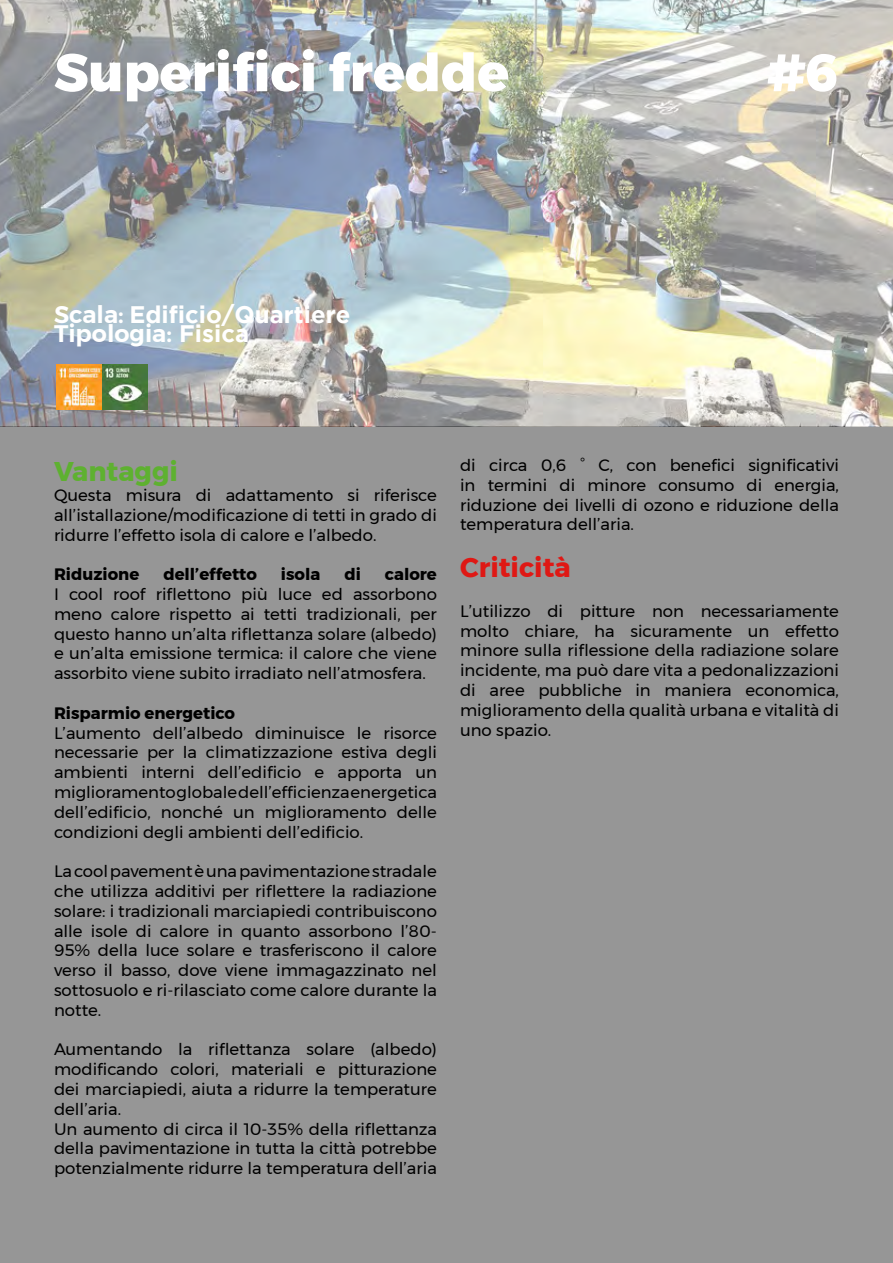
<style>
.page{position:relative;width:893px;height:1263px;background:#fff}
.page>*{position:absolute;margin:0;border:0;box-sizing:border-box;transform-origin:0 0}
.t1{font:800 52.5px "Montserrat";color:#fff}
.t2{font:700 27px "Montserrat";color:#df1814}
.t3{font:700 27px "Montserrat";color:#5eb130}
.t4{font:700 23.85px "Gotham";color:#fff}
.t5{font:600 23.85px "Montserrat";color:#fff}
.t6{font:16.5px/19.8px "Montserrat";color:#000;text-align:justify}
.t7{font:700 16.5px "Montserrat";color:#000}
.s1{font-family:"Montserrat";font-weight:600}
.s2{font-family:"Gotham";font-weight:700}
</style>
<div class="page">
<div style="left:0;top:427px;width:893px;height:836px;background:#969696"></div>
<img style="left:0;top:0;width:893px;height:427px">
<img style="left:56px;top:365px;width:45px;height:44px">
<img style="left:103px;top:365px;width:44px;height:44px">
<h1 class="t1" style="left:54px;top:30px;width:457px">Superifici fredde</h1>
<h3 class="t4" style="left:54px;top:300px;width:298px"><span class="s1">Scala:</span> Edificio/Quartiere</h3>
<h3 class="t5" style="left:54px;top:315px;width:197px">Tipologia: <span class="s2">Fisica</span></h3>
<h1 class="t1" style="left:767px;top:30px;width:73px">#6</h1>
<h2 class="t3" style="left:54px;top:450px;width:126px">Vantaggi</h2>
<p class="t6" style="left:54px;top:485px;width:384px">Questa misura di adattamento si riferisce all’istallazione/modificazione di tetti in grado di ridurre l’effetto isola di calore e l’albedo.</p>
<p class="t7" style="left:54px;top:561px;width:87px">Riduzione</p>
<p class="t7" style="left:163px;top:561px;width:95px">dell’effetto</p>
<p class="t7" style="left:281px;top:561px;width:41px">isola</p>
<p class="t7" style="left:344px;top:561px;width:18px">di</p>
<p class="t7" style="left:385px;top:561px;width:53px">calore</p>
<p class="t6" style="left:54px;top:584px;width:384px">I cool roof riflettono più luce ed assorbono meno calore rispetto ai tetti tradizionali, per questo hanno un’alta riflettanza solare (albedo) e un’alta emissione termica: il calore che viene assorbito viene subito irradiato nell’atmosfera.</p>
<p class="t7" style="left:54px;top:700px;width:183px">Risparmio energetico</p>
<p class="t6" style="left:54px;top:723px;width:384px">L’aumento dell’albedo diminuisce le risorce necessarie per la climatizzazione estiva degli ambienti interni dell’edificio e apporta un miglioramento globale dell’efficienza energetica dell’edificio, nonché un miglioramento delle condizioni degli ambienti dell’edificio.</p>
<p class="t6" style="left:54px;top:861px;width:384px">La cool pavement è una pavimentazione stradale che utilizza additivi per riflettere la radiazione solare: i tradizionali marciapiedi contribuiscono alle isole di calore in quanto assorbono l’80- 95% della luce solare e trasferiscono il calore verso il basso, dove viene immagazzinato nel sottosuolo e ri-rilasciato come calore durante la notte.</p>
<p class="t6" style="left:54px;top:1039px;width:384px;text-align:left">Aumentando la riflettanza solare (albedo) modificando colori, materiali e pitturazione dei marciapiedi, aiuta a ridurre la temperature dell’aria.<br>Un aumento di circa il 10-35% della riflettanza della pavimentazione in tutta la città potrebbe potenzialmente ridurre la temperatura dell’aria</p>
<p class="t6" style="left:460px;top:455px;width:380px">di circa 0,6 ° C, con benefici significativi in termini di minore consumo di energia, riduzione dei livelli di ozono e riduzione della temperatura dell’aria.</p>
<h2 class="t2" style="left:460px;top:546px;width:112px">Criticità</h2>
<p class="t6" style="left:460px;top:601px;width:380px">L’utilizzo di pitture non necessariamente molto chiare, ha sicuramente un effetto minore sulla riflessione della radiazione solare incidente, ma può dare vita a pedonalizzazioni di aree pubbliche in maniera economica, miglioramento della qualità urbana e vitalità di uno spazio.</p>
</div>
